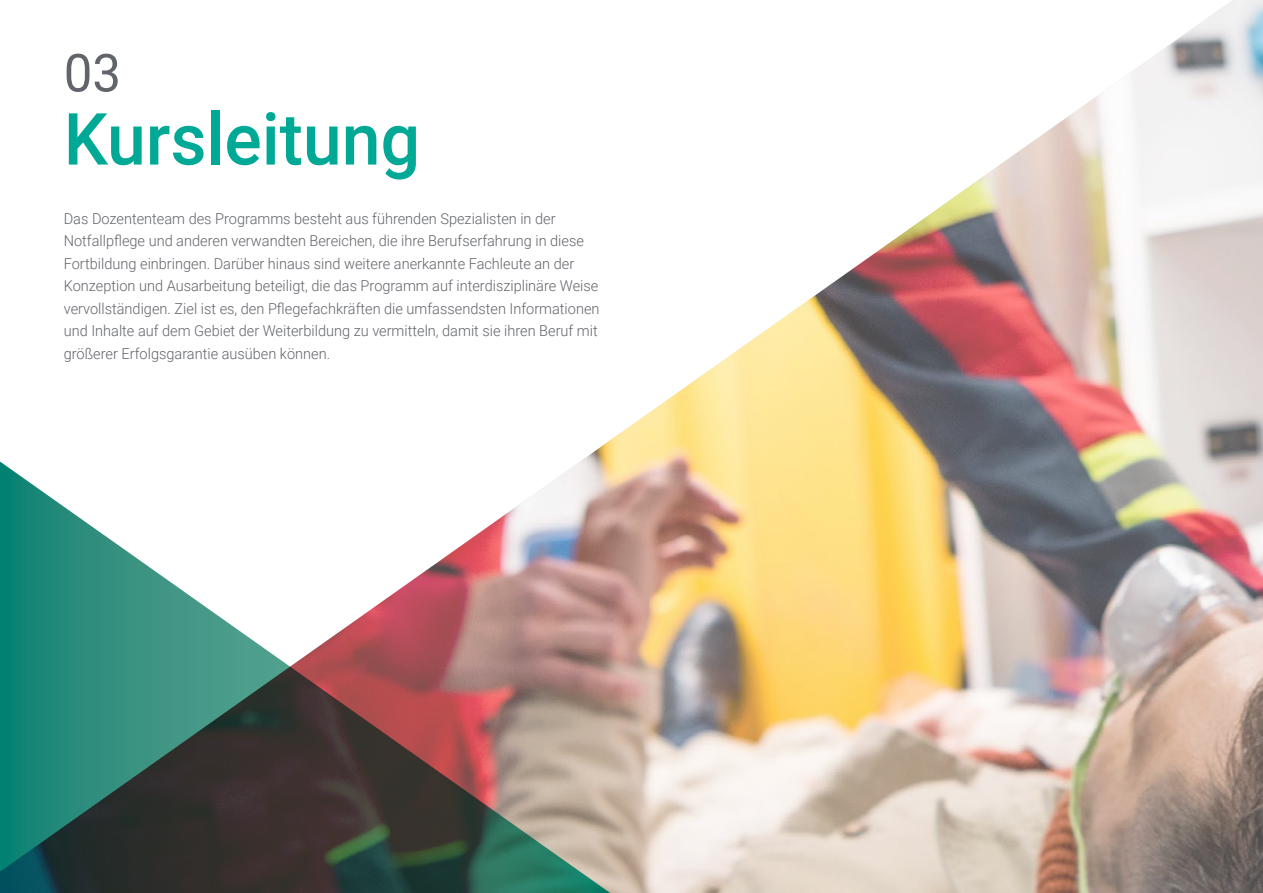
<style>
.page{position:relative;width:1263px;height:893px;background:#fff}
.page>*{position:absolute;margin:0;border:0;box-sizing:border-box;transform-origin:0 0}
.t1{font:500 72px "Roboto";color:#00a996}
.t2{font:52.5px "Roboto";color:#61646a}
.t3{font:300 15px/22.5px "Roboto";color:#61646a}
</style>
<div class="page">
<img style="left:602px;top:0;width:661px;height:893px">
<svg style="left:0;top:446px;width:640px;height:447px"></svg>
<h2 class="t2" style="left:64px;top:36px;width:59px">03</h2>
<h1 class="t1" style="left:64px;top:89px;width:358px">Kursleitung</h1>
<p class="t3" style="left:64px;top:207px;width:537px">Das Dozententeam des Programms besteht aus führenden Spezialisten in der Notfallpflege und anderen verwandten Bereichen, die ihre Berufserfahrung in diese Fortbildung einbringen. Darüber hinaus sind weitere anerkannte Fachleute an der Konzeption und Ausarbeitung beteiligt, die das Programm auf interdisziplinäre Weise vervollständigen. Ziel ist es, den Pflegefachkräften die umfassendsten Informationen und Inhalte auf dem Gebiet der Weiterbildung zu vermitteln, damit sie ihren Beruf mit größerer Erfolgsgarantie ausüben können.</p>
</div>
